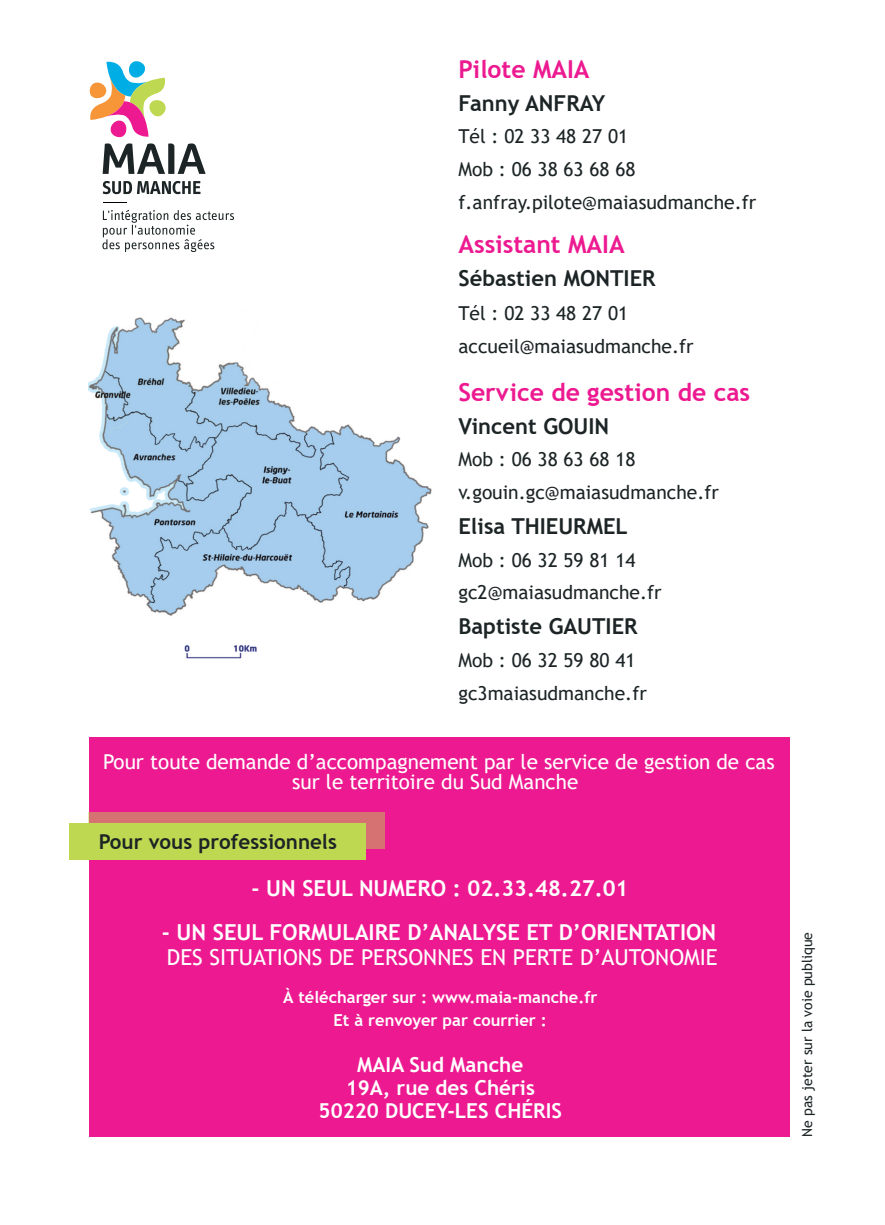
<style>
.page{position:relative;width:885px;height:1225px;background:#fff}
.page>*{position:absolute;margin:0;border:0;box-sizing:border-box;transform-origin:0 0}
.t1{font:700 24.6px "Trebuchet MS";color:#ed1990}
.t2{font:700 22px "Trebuchet MS";color:#fff}
.t3{font:700 22px "Trebuchet MS";color:#1c2425}
.t4{font:22px "Trebuchet MS";color:#fff}
.t5{font:20.6px/20.6px "Trebuchet MS";color:#fff;text-align:center}
.t6{font:700 20.6px/23px "Trebuchet MS";color:#fff;text-align:center}
.t7{font:700 20.6px "Trebuchet MS";color:#1c2425}
.t8{font:19.2px/32.6px "Trebuchet MS";color:#1c2425}
.t9{font:700 16.4px/23px "Trebuchet MS";color:#fff;text-align:center}
.t10{font:14px "Trebuchet MS";color:#1c2425}
</style>
<div class="page">
<div style="left:89px;top:738px;width:700px;height:399px;background:#ed1990"></div>
<div style="left:69px;top:824px;width:297px;height:36px;background:#bfd851"></div>
<img style="left:89px;top:317px;width:343px;height:342px">
<svg style="left:102px;top:210px;width:132px;height:42px"></svg>
<svg style="left:103px;top:202px;width:23px;height:1px"></svg>
<svg style="left:89px;top:61px;width:117px;height:113px"></svg>
<svg style="left:103px;top:181px;width:97px;height:13px"></svg>
<svg style="left:88px;top:812px;width:297px;height:37px"></svg>
<p class="t1" style="left:458px;top:60px;width:133px">Pilote MAIA</p>
<p class="t3" style="left:458px;top:94px;width:148px">Fanny ANFRAY</p>
<p class="t8" style="left:458px;top:122px;width:299px">Tél : 02 33 48 27 01<br>Mob : 06 38 63 68 68 f.anfray.pilote@maiasudmanche.fr</p>
<p class="t1" style="left:458px;top:235px;width:168px">Assistant MAIA</p>
<p class="t3" style="left:458px;top:270px;width:199px">Sébastien MONTIER</p>
<p class="t8" style="left:458px;top:298px;width:237px;line-height:33.4px">Tél : 02 33 48 27 01 accueil@maiasudmanche.fr</p>
<p class="t1" style="left:458px;top:383px;width:293px">Service de gestion de cas</p>
<p class="t3" style="left:458px;top:417px;width:152px">Vincent GOUIN</p>
<p class="t8" style="left:458px;top:445px;width:262px">Mob : 06 38 63 68 18 v.gouin.gc@maiasudmanche.fr</p>
<p class="t3" style="left:458px;top:518px;width:171px">Elisa THIEURMEL</p>
<p class="t8" style="left:458px;top:545px;width:205px">Mob : 06 32 59 81 14 gc2@maiasudmanche.fr</p>
<p class="t3" style="left:458px;top:618px;width:181px">Baptiste GAUTIER</p>
<p class="t8" style="left:458px;top:645px;width:190px">Mob : 06 32 59 80 41 gc3maiasudmanche.fr</p>
<p class="t5" style="left:103px;top:753px;width:673px">Pour toute demande d’accompagnement par le service de gestion de cas sur le territoire du Sud Manche</p>
<p class="t7" style="left:99px;top:833px;width:240px">Pour vous professionnels</p>
<p class="t2" style="left:251px;top:880px;width:378px">- UN SEUL NUMERO : 02.33.48.27.01</p>
<p class="t2" style="left:162px;top:923px;width:556px">- UN SEUL FORMULAIRE D’ANALYSE ET D’ORIENTATION</p>
<p class="t4" style="left:167px;top:949px;width:552px">DES SITUATIONS DE PERSONNES EN PERTE D’AUTONOMIE</p>
<p class="t9" style="left:283px;top:987px;width:316px">À télécharger sur : www.maia-manche.fr<br>Et à renvoyer par courrier :</p>
<p class="t6" style="left:318px;top:1055px;width:245px">MAIA Sud Manche<br>19A, rue des Chéris<br>50220 DUCEY-LES CHÉRIS</p>
<p class="t10" style="left:802px;top:1137px;width:206px;rotate:-90deg">Ne pas jeter sur la voie publique</p>
</div>
